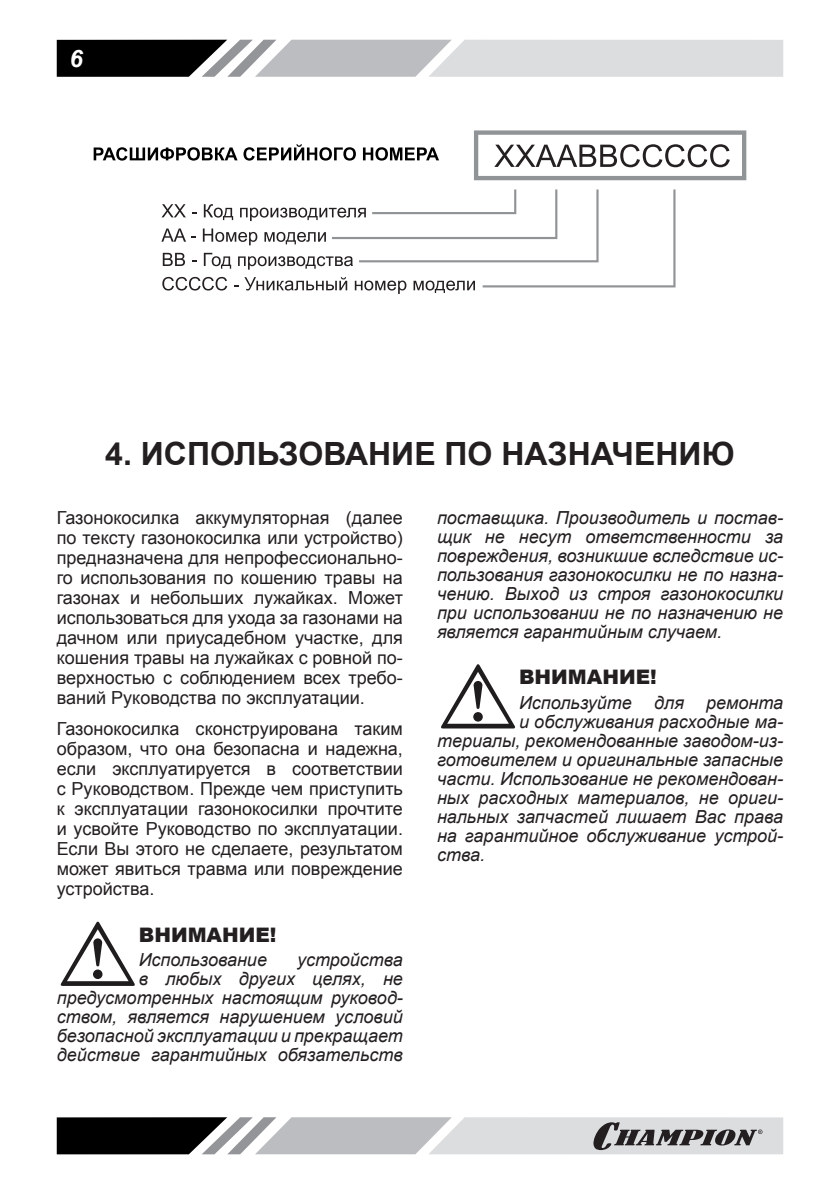
<style>
.page{position:relative;width:840px;height:1191px;background:#fff}
.page>*{position:absolute;margin:0;border:0;box-sizing:border-box;transform-origin:0 0}
.t1{font:700 32px "Arial";color:#231f20}
.t2{font:italic 700 24px "Arial";color:#fff}
.t3{font:900 20px "Arial";color:#231f20}
.p{font:italic 18px/19px "Arial";color:#231f20;text-align:right}
.t4{font:18px/20px "Arial";color:#231f20;text-align:justify}
</style>
<div class="page">
<svg style="left:57px;top:40px;width:725px;height:37px"></svg>
<svg style="left:57px;top:1117px;width:725px;height:37px"></svg>
<svg style="left:474px;top:130px;width:272px;height:50px"></svg>
<svg style="left:161px;top:189px;width:514px;height:105px"></svg>
<svg style="left:94px;top:147px;width:143px;height:14px"></svg>
<svg style="left:243px;top:144px;width:113px;height:17px"></svg>
<svg style="left:363px;top:147px;width:76px;height:14px"></svg>
<svg style="left:60px;top:921px;width:75px;height:65px"></svg>
<svg style="left:441px;top:664px;width:74px;height:65px"></svg>
<h2 class="t2" style="left:70px;top:42px;width:15px">6</h2>
<p class="t1" style="left:105px;top:432px;width:630px">4. ИСПОЛЬЗОВАНИЕ ПО НАЗНАЧЕНИЮ</p>
<p class="t4" style="left:57px;top:507px;width:347px">Газонокосилка аккумуляторная (далее по тексту газонокосилка или устройство) предназначена для непрофессионально&shy;го использования по кошению травы на газонах и небольших лужайках. Может использоваться для ухода за газонами на дачном или приусадебном участке, для кошения травы на лужайках с ровной по&shy;верхностью с соблюдением всех требо&shy;ваний Руководства по эксплуатации.</p>
<p class="t4" style="left:57px;top:719px;width:347px">Газонокосилка сконструирована таким образом, что она безопасна и надежна, если эксплуатируется в соответствии с Руководством. Прежде чем приступить к эксплуатации газонокосилки прочтите и усвойте Руководство по эксплуатации.<br>Если Вы этого не сделаете, результатом может явиться травма или повреждение устройства.</p>
<p class="t3" style="left:139px;top:920px;width:139px">ВНИМАНИЕ!</p>
<p class="p" style="left:139px;top:950px;width:130px">Использование</p>
<p class="p" style="left:57px;top:950px;width:347px">устройства<br>в любых других целях, не предусмотренных настоящим руковод&shy;ством, является нарушением условий безопасной эксплуатации и прекращает действие гарантийных обязательств</p>
<p class="p" style="left:437px;top:508px;width:347px;text-align:justify">поставщика. Производитель и постав&shy;щик не несут ответственности за повреждения, возникшие вследствие ис&shy;пользования газонокосилки не по назна&shy;чению. Выход из строя газонокосилки при использовании не по назначению не является гарантийным случаем.</p>
<p class="t3" style="left:518px;top:662px;width:139px">ВНИМАНИЕ!</p>
<p class="p" style="left:518px;top:693px;width:265px">Используйте для ремонта</p>
<p class="p" style="left:518px;top:712px;width:265px">и обслуживания расходные ма-</p>
<p class="p" style="left:437px;top:731px;width:347px">териалы, рекомендованные заводом-из-</p>
<p class="p" style="left:437px;top:750px;width:347px">готовителем и оригинальные запасные</p>
<p class="p" style="left:437px;top:769px;width:347px">части. Использование не рекомендован-</p>
<p class="p" style="left:437px;top:788px;width:347px">ных расходных материалов, не ориги-</p>
<p class="p" style="left:437px;top:807px;width:347px">нальных запчастей лишает Вас права</p>
<p class="p" style="left:437px;top:826px;width:347px">на гарантийное обслуживание устрой-</p>
<p class="p" style="left:437px;top:845px;width:50px">ства.</p>
</div>
